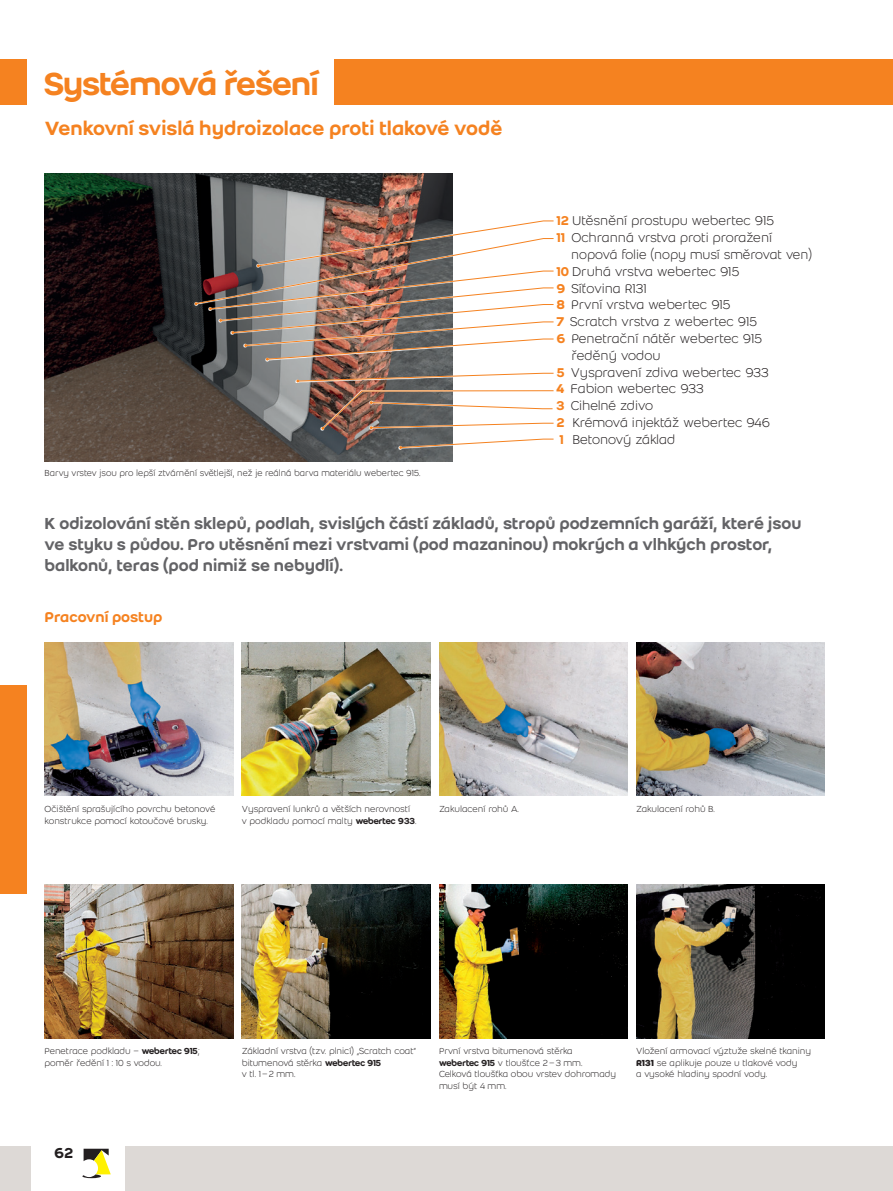
<style>
.page{position:relative;width:893px;height:1191px;background:#fff}
.page>*{position:absolute;margin:0;border:0;box-sizing:border-box;transform-origin:0 0}
.t1{font:35px "Weber Name";letter-spacing:.005em;color:#f58220}
.t2{font:500 21px "Weber";color:#f58220}
.t3{font:500 17.5px/21px "Weber";color:#636366}
.t4{font:500 15.75px "Weber";color:#f58220}
.t5{font:500 15.75px "Weber";color:#231f20}
.t6{font:300 14px "Weber";color:#231f20}
.t7{font:300 9.62px/11.4px "Weber";color:#231f20}
.s1{font-weight:500;color:#f58220}
.s2{font-family:"Weber Name";font-weight:400}
.s3{font-weight:700}
</style>
<div class="page">
<img style="left:45px;top:173px;width:407px;height:289px">
<svg style="left:82px;top:1148px;width:29px;height:30px"></svg>
<div style="left:0;top:1146px;width:30px;height:45px;background:#ddd9d6"></div>
<div style="left:126px;top:1146px;width:767px;height:45px;background:#ddd9d6"></div>
<div style="left:335px;top:60px;width:558px;height:45px;background:#f58220"></div>
<img style="left:242px;top:642px;width:188px;height:154px">
<img style="left:45px;top:642px;width:188px;height:154px">
<img style="left:439px;top:642px;width:189px;height:154px">
<img style="left:242px;top:885px;width:188px;height:153px">
<img style="left:636px;top:885px;width:189px;height:153px">
<img style="left:45px;top:885px;width:188px;height:153px">
<img style="left:439px;top:885px;width:189px;height:153px">
<img style="left:636px;top:642px;width:189px;height:154px">
<div style="left:0;top:60px;width:26px;height:45px;background:#f58220"></div>
<svg style="left:265px;top:360px;width:188px;height:1px"></svg>
<svg style="left:296px;top:382px;width:157px;height:1px"></svg>
<svg style="left:296px;top:372px;width:258px;height:10px"></svg>
<img style="left:195px;top:220px;width:359px;height:140px">
<svg style="left:399px;top:438px;width:155px;height:11px"></svg>
<img style="left:321px;top:390px;width:233px;height:40px">
<div style="left:0;top:685px;width:26px;height:208px;background:#f58220"></div>
<h1 class="t1" style="left:45px;top:63px;width:275px">Systémová řešení</h1>
<h2 class="t2" style="left:45px;top:116px;width:459px">Venkovní svislá hydroizolace proti tlakové vodě</h2>
<p class="t7" style="left:45px;top:467px;width:377px">Barvy vrstev jsou pro lepší ztvárnění světlejší, než je reálná barva materiálu webertec 915.</p>
<h3 class="t6" style="left:556px;top:213px;width:219px"><span class="s1">12</span> Utěsnění prostupu webertec 915</h3>
<h3 class="t6" style="left:556px;top:230px;width:217px"><span class="s1">11</span> Ochranná vrstva proti proražení</h3>
<h3 class="t6" style="left:571px;top:247px;width:242px">nopová folie (nopy musí směrovat ven)</h3>
<h3 class="t6" style="left:556px;top:263px;width:184px"><span class="s1">10</span> Druhá vrstva webertec 915</h3>
<h3 class="t6" style="left:556px;top:280px;width:92px"><span class="s1">9</span> Síťovina R131</h3>
<h3 class="t6" style="left:556px;top:297px;width:176px"><span class="s1">8</span> První vrstva webertec 915</h3>
<h3 class="t6" style="left:556px;top:314px;width:202px"><span class="s1">7</span> Scratch vrstva z webertec 915</h3>
<h3 class="t6" style="left:556px;top:331px;width:207px"><span class="s1">6</span> Penetrační nátěr webertec 915</h3>
<h3 class="t6" style="left:571px;top:347px;width:91px">ředěný vodou</h3>
<h3 class="t6" style="left:556px;top:364px;width:214px"><span class="s1">5</span> Vyspravení zdiva webertec 933</h3>
<h3 class="t6" style="left:556px;top:381px;width:149px"><span class="s1">4</span> Fabion webertec 933</h3>
<h3 class="t6" style="left:556px;top:398px;width:98px"><span class="s1">3</span> Cihelné zdivo</h3>
<h3 class="t6" style="left:556px;top:415px;width:215px"><span class="s1">2</span> Krémová injektáž webertec 946</h3>
<h3 class="t6" style="left:559px;top:431px;width:118px"><span class="s1">1</span> Betonový základ</h3>
<h3 class="t3" style="left:45px;top:513px;width:758px">K odizolování stěn sklepů, podlah, svislých částí základů, stropů podzemních garáží, které jsou ve styku s půdou. Pro utěsnění mezi vrstvami (pod mazaninou) mokrých a vlhkých prostor, balkonů, teras (pod nimiž se nebydlí).</h3>
<h3 class="t4" style="left:45px;top:607px;width:119px">Pracovní postup</h3>
<p class="t7" style="left:45px;top:803px;width:172px">Očištění sprašujícího povrchu betonové</p>
<p class="t7" style="left:636px;top:803px;width:80px">Zakulacení rohů B.</p>
<p class="t7" style="left:45px;top:815px;width:165px">konstrukce pomocí kotoučové brusky.</p>
<p class="t7" style="left:242px;top:803px;width:176px">Vyspravení lunkrů a větších nerovností v podkladu pomocí malty <span class="s2">webertec 933</span>.</p>
<p class="t7" style="left:439px;top:803px;width:81px">Zakulacení rohů A.</p>
<p class="t7" style="left:242px;top:1045px;width:176px">Základní vrstva (tzv. plnicí) „Scratch coat“ bitumenová stěrka <span class="s2">webertec 915<br></span>v tl. 1–2 mm.</p>
<p class="t7" style="left:636px;top:1045px;width:177px">Vložení armovací výztuže skelné tkaniny<br><span class="s3">R131</span> se aplikuje pouze u tlakové vody<br>a vysoké hladiny spodní vody.</p>
<p class="t7" style="left:45px;top:1045px;width:157px">Penetrace podkladu – <span class="s2">webertec 915</span>; poměr ředění 1 : 10 s vodou.</p>
<p class="t7" style="left:439px;top:1045px;width:179px">První vrstva bitumenová stěrka<br><span class="s2">webertec 915</span> v tloušťce 2–3 mm.<br>Celková tloušťka obou vrstev dohromady musí být 4 mm.</p>
<h3 class="t5" style="left:54px;top:1143px;width:21px">62</h3>
</div>
